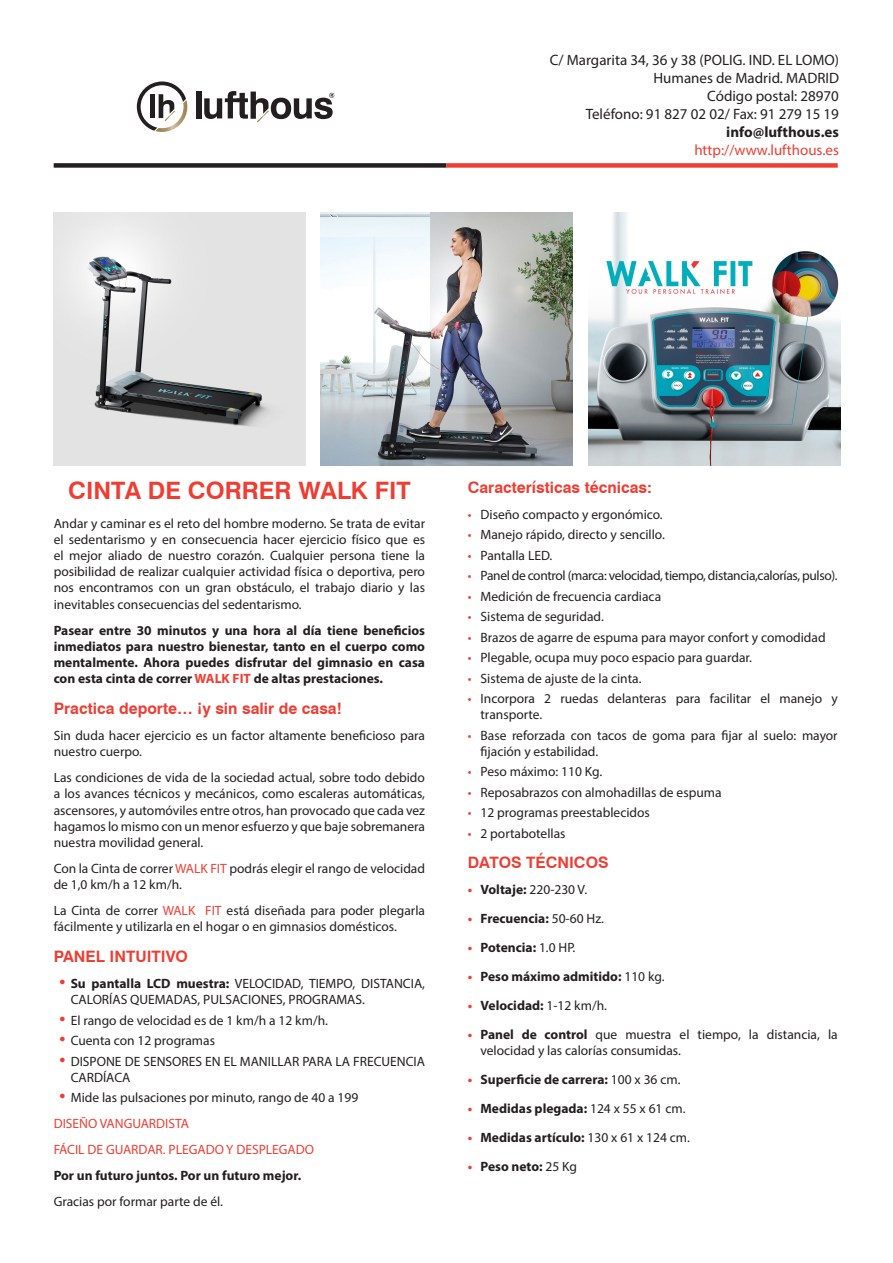
<style>
.page{position:relative;width:893px;height:1263px;background:#fff}
.page>*{position:absolute;margin:0;border:0;box-sizing:border-box;transform-origin:0 0}
.t1{font:700 24px "Swiss 721 BT";color:#ee3e34}
.t2{font:700 15.75px "Swiss 721 BT";color:#ee3e34}
.t3{font:15px/18px "Myriad Pro";color:#231f20;text-align:right}
.t4{font:15px "Myriad Pro";color:#ee3e34}
.t5{font:700 15px "Myriad Pro";color:#231f20}
.t6{font:13.5px/16.2px "Myriad Pro";color:#231f20}
.t7{font:700 13.5px/16.2px "Myriad Pro";color:#231f20;text-align:justify}
.t8{font:13.5px/26px "Myriad Pro";color:#ee3e34}
.t9{font:13.5px "Myriad Pro";letter-spacing:-.025em;color:#231f20}
.s1{color:#ee3e34}
.s2{font-family:"Swiss 721 BT";font-weight:700;font-size:15.75px;color:#ee3e34}
.s3{font-weight:700}
.s4{font-family:"Swiss 721 BT";font-weight:700;font-size:15.75px}
.s5{color:#231f20}
.s6{font-weight:700;color:#ee3e34}
.s7{font-weight:400}
</style>
<div class="page">
<div style="left:54px;top:163px;width:392px;height:5px;background:#231f20"></div>
<div style="left:446px;top:163px;width:392px;height:5px;background:#ee3e34"></div>
<img style="left:321px;top:213px;width:252px;height:253px">
<img style="left:588px;top:213px;width:253px;height:253px">
<div style="left:196px;top:91px;width:5px;height:27px;background:#231f20"></div>
<svg style="left:204px;top:91px;width:130px;height:31px"></svg>
<svg style="left:137px;top:81px;width:50px;height:51px"></svg>
<img style="left:54px;top:213px;width:252px;height:252px">
<p class="t3" style="left:550px;top:51px;width:291px">C/ Margarita 34, 36 y 38 (POLIG. IND. EL LOMO)<br>Humanes de Madrid. MADRID<br>Código postal: 28970<br>Teléfono: 91 827 02 02/ Fax: 91 279 15 19</p>
<p class="t5" style="left:726px;top:122px;width:114px">info@lufthous.es</p>
<p class="t4" style="left:694px;top:141px;width:146px">http://www.lufthous.es</p>
<h1 class="t1" style="left:68px;top:476px;width:344px">CINTA DE CORRER WALK FIT</h1>
<p class="t6" style="left:54px;top:515px;width:373px;text-align:justify">Andar y caminar es el reto del hombre moderno. Se trata de evitar el sedentarismo y en consecuencia hacer ejercicio físico que es el mejor aliado de nuestro corazón. Cualquier persona tiene la posibilidad de realizar cualquier actividad física o deportiva, pero nos encontramos con un gran obstáculo, el trabajo diario y las inevitables consecuencias del sedentarismo.</p>
<p class="t7" style="left:54px;top:621px;width:373px">Pasear entre 30 minutos y una hora al día tiene beneficios inmediatos para nuestro bienestar, tanto en el cuerpo como mentalmente. Ahora puedes disfrutar del gimnasio en casa con esta cinta de correr <span class="s1">WALK FIT</span> de altas prestaciones.</p>
<p class="t2" style="left:54px;top:699px;width:290px">Practica deporte… ¡y sin salir de casa!</p>
<p class="t6" style="left:54px;top:727px;width:373px">Sin duda hacer ejercicio es un factor altamente beneficioso para nuestro cuerpo.</p>
<p class="t6" style="left:54px;top:769px;width:373px;text-align:justify">Las condiciones de vida de la sociedad actual, sobre todo debido a los avances técnicos y mecánicos, como escaleras automáticas, ascensores, y automóviles entre otros, han provocado que cada vez hagamos lo mismo con un menor esfuerzo y que baje sobremanera nuestra movilidad general.</p>
<p class="t6" style="left:54px;top:860px;width:373px">Con la Cinta de correr <span class="s1">WALK FIT</span> podrás elegir el rango de velocidad de 1,0 km/h a 12 km/h.</p>
<p class="t6" style="left:54px;top:902px;width:373px">La Cinta de correr <span class="s1">WALK FIT</span> está diseñada para poder plegarla fácilmente y utilizarla en el hogar o en gimnasios domésticos.</p>
<p class="t2" style="left:54px;top:947px;width:136px">PANEL INTUITIVO</p>
<p class="t6" style="left:71px;top:975px;width:356px;text-indent:-13px"><span class="s2">•</span> <span class="s3">Su pantalla LCD muestra:</span> VELOCIDAD, TIEMPO, DISTANCIA,<br>CALORÍAS QUEMADAS, PULSACIONES, PROGRAMAS.</p>
<p class="t6" style="left:58px;top:1012px;width:271px"><span class="s2">•</span> El rango de velocidad es de 1 km/h a 12 km/h.</p>
<p class="t6" style="left:58px;top:1032px;width:159px"><span class="s2">•</span> Cuenta con 12 programas</p>
<p class="t6" style="left:71px;top:1053px;width:356px;text-indent:-13px"><span class="s2">•</span> DISPONE DE SENSORES EN EL MANILLAR PARA LA FRECUENCIA<br>CARDÍACA</p>
<p class="t8" style="left:54px;top:1085px;width:306px;text-indent:4px"><span class="s4">•</span> <span class="s5">Mide las pulsaciones por minuto, rango de 40 a 199<br></span>DISEÑO VANGUARDISTA<br>FÁCIL DE GUARDAR. PLEGADO Y DESPLEGADO</p>
<p class="t7" style="left:54px;top:1167px;width:249px">Por un futuro juntos. Por un futuro mejor.</p>
<p class="t6" style="left:54px;top:1193px;width:171px">Gracias por formar parte de él.</p>
<p class="t2" style="left:468px;top:478px;width:186px">Características técnicas:</p>
<p class="t6" style="left:468px;top:506px;width:196px"><span class="s1">•</span> Diseño compacto y ergonómico.</p>
<p class="t6" style="left:468px;top:526px;width:199px"><span class="s1">•</span> Manejo rápido, directo y sencillo.</p>
<p class="t6" style="left:468px;top:547px;width:86px"><span class="s1">•</span> Pantalla LED.</p>
<p class="t9" style="left:468px;top:567px;width:371px"><span class="s1">•</span> Panel de control (marca: velocidad, tiempo, distancia,calorías, pulso).</p>
<p class="t6" style="left:468px;top:588px;width:195px"><span class="s1">•</span> Medición de frecuencia cardiaca</p>
<p class="t6" style="left:468px;top:608px;width:138px"><span class="s1">•</span> Sistema de seguridad.</p>
<p class="t6" style="left:468px;top:629px;width:359px"><span class="s1">•</span> Brazos de agarre de espuma para mayor confort y comodidad</p>
<p class="t6" style="left:468px;top:649px;width:286px"><span class="s1">•</span> Plegable, ocupa muy poco espacio para guardar.</p>
<p class="t6" style="left:468px;top:670px;width:175px"><span class="s1">•</span> Sistema de ajuste de la cinta.</p>
<p class="t6" style="left:480px;top:690px;width:359px;text-indent:-13px"><span class="s1">•</span> Incorpora 2 ruedas delanteras para facilitar el manejo y transporte.</p>
<p class="t6" style="left:480px;top:727px;width:359px;text-indent:-13px"><span class="s1">•</span> Base reforzada con tacos de goma para fijar al suelo: mayor fijación y estabilidad.</p>
<p class="t6" style="left:468px;top:763px;width:136px"><span class="s1">•</span> Peso máximo: 110 Kg.</p>
<p class="t6" style="left:468px;top:784px;width:255px"><span class="s1">•</span> Reposabrazos con almohadillas de espuma</p>
<p class="t6" style="left:468px;top:804px;width:184px"><span class="s1">•</span> 12 programas preestablecidos</p>
<p class="t6" style="left:468px;top:825px;width:99px"><span class="s1">•</span> 2 portabotellas</p>
<p class="t2" style="left:468px;top:853px;width:142px">DATOS TÉCNICOS</p>
<p class="t6" style="left:468px;top:881px;width:121px"><span class="s6">•</span> <span class="s3">Voltaje:</span> 220-230 V.</p>
<p class="t7" style="left:468px;top:910px;width:138px"><span class="s1">•</span> Frecuencia: <span class="s7">50-60 Hz.</span></p>
<p class="t7" style="left:468px;top:939px;width:109px"><span class="s1">•</span> Potencia: <span class="s7">1.0 HP.</span></p>
<p class="t7" style="left:468px;top:968px;width:198px"><span class="s1">•</span> Peso máximo admitido: <span class="s7">110 kg.</span></p>
<p class="t7" style="left:468px;top:997px;width:141px"><span class="s1">•</span> Velocidad: <span class="s7">1-12 km/h.</span></p>
<p class="t6" style="left:480px;top:1026px;width:359px;text-indent:-13px"><span class="s6">•</span> <span class="s3">Panel de control</span> que muestra el tiempo, la distancia, la velocidad y las calorías consumidas.</p>
<p class="t7" style="left:468px;top:1071px;width:214px"><span class="s1">•</span> Superficie de carrera: <span class="s7">100 x 36 cm.</span></p>
<p class="t7" style="left:468px;top:1100px;width:219px"><span class="s1">•</span> Medidas plegada: <span class="s7">124 x 55 x 61 cm.</span></p>
<p class="t7" style="left:468px;top:1129px;width:224px"><span class="s1">•</span> Medidas artículo: <span class="s7">130 x 61 x 124 cm.</span></p>
<p class="t7" style="left:468px;top:1158px;width:111px"><span class="s1">•</span> Peso neto: <span class="s7">25 Kg</span></p>
</div>
